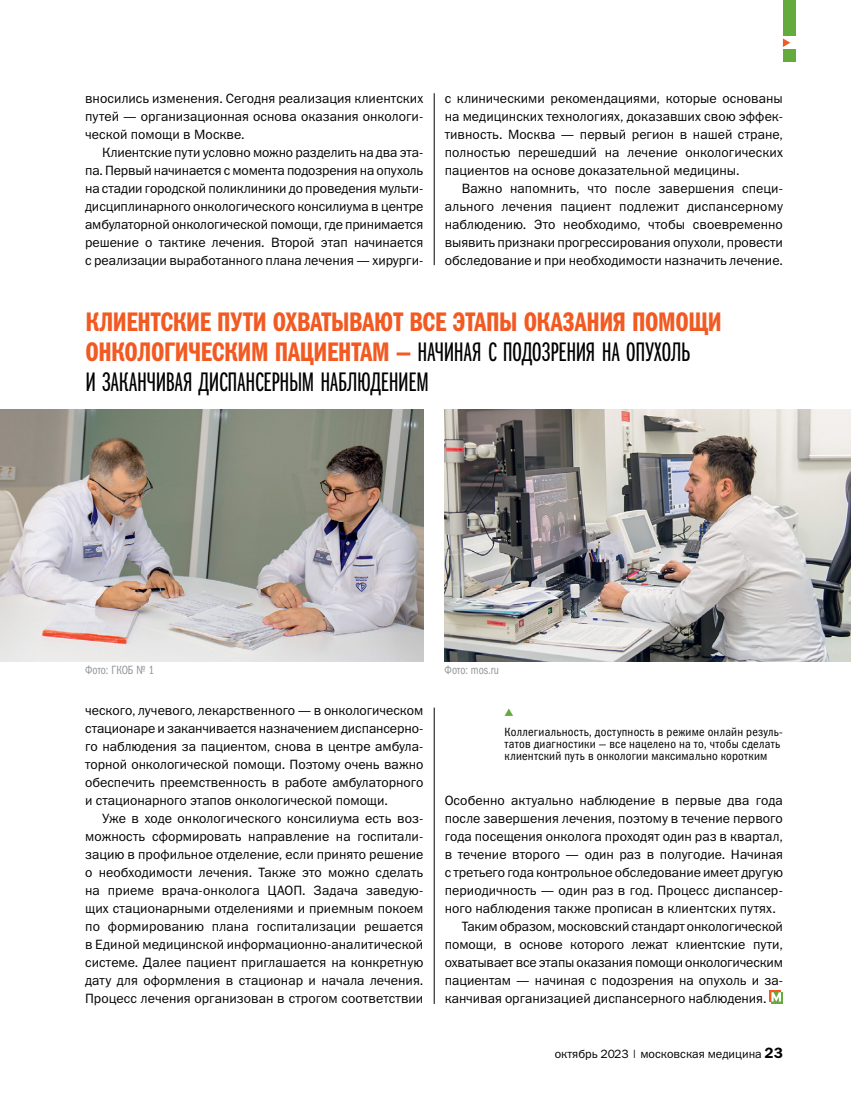
<style>
.page{position:relative;width:851px;height:1106px;background:#fff}
.page>*{position:absolute;margin:0;border:0;box-sizing:border-box;transform-origin:0 0}
.t1{font:27px/30px "Franklin Gothic Book X Cmp ITC";letter-spacing:-.005em;color:#000}
.t2{font:27px "Franklin Gothic Demi Cmp ITC";letter-spacing:-.01em;color:#f15a22}
.t3{font:13.5px/18px "Franklin Gothic Book ITC";color:#000;text-align:justify}
.t4{font:12px/12px "Franklin Gothic Book Cond ITC";letter-spacing:.02em;color:#000}
.t5{font:12px "Franklin Gothic Book ITC";color:#000}
.t6{font:12px "Franklin Gothic Book Cond ITC";color:#939598;scale:.9 1}
.s1{font-family:"Franklin Gothic Demi Cmp ITC";color:#f15a22}
.s2{font-family:"Franklin Gothic Demi C";font-size:15px}
</style>
<div class="page">
<div style="left:769px;top:990px;width:11px;height:11px;background:#f15a22"></div>
<svg style="left:771px;top:992px;width:11px;height:11px"></svg>
<svg style="left:771px;top:992px;width:9px;height:9px"></svg>
<hr style="left:434px;top:93px;width:1px;height:172px;background:#000">
<hr style="left:434px;top:707px;width:1px;height:296px;background:#000">
<img style="left:0;top:409px;width:423px;height:252px">
<img style="left:444px;top:409px;width:406px;height:252px">
<svg style="left:504px;top:708px;width:9px;height:8px"></svg>
<div style="left:782px;top:0;width:13px;height:62px;background:#64aa3c"></div>
<div style="left:782px;top:36px;width:13px;height:13px;background:#fff"></div>
<svg style="left:782px;top:38px;width:8px;height:9px"></svg>
<p class="t3" style="left:85px;top:89px;width:340px">вносились изменения. Сегодня реализация клиентских путей — организационная основа оказания онкологи&shy;ческой помощи в Москве.</p>
<p class="t3" style="left:85px;top:143px;width:340px;text-indent:17px">Клиентские пути условно можно разделить на два эта&shy;па. Первый начинается с момента подозрения на опухоль на стадии городской поликлиники до проведения мульти&shy;дисциплинарного онкологического консилиума в центре амбулаторной онкологической помощи, где принимается решение о тактике лечения. Второй этап начинается с реализации выработанного плана лечения — хирурги-</p>
<p class="t3" style="left:444px;top:89px;width:340px">с клиническими рекомендациями, которые основаны на медицинских технологиях, доказавших свою эффек&shy;тивность. Москва — первый регион в нашей стране, полностью перешедший на лечение онкологических пациентов на основе доказательной медицины.</p>
<p class="t3" style="left:444px;top:179px;width:340px;text-indent:17px">Важно напомнить, что после завершения специ&shy;ального лечения пациент подлежит диспансерному наблюдению. Это необходимо, чтобы своевременно выявить признаки прогрессирования опухоли, провести обследование и при необходимости назначить лечение.</p>
<h1 class="t2" style="left:85px;top:306px;width:637px">КЛИЕНТСКИЕ ПУТИ ОХВАТЫВАЮТ ВСЕ ЭТАПЫ ОКАЗАНИЯ ПОМОЩИ</h1>
<h1 class="t1" style="left:85px;top:338px;width:606px"><span class="s1">ОНКОЛОГИЧЕСКИМ ПАЦИЕНТАМ —</span> НАЧИНАЯ С ПОДОЗРЕНИЯ НА ОПУХОЛЬ<br>И ЗАКАНЧИВАЯ ДИСПАНСЕРНЫМ НАБЛЮДЕНИЕМ</h1>
<p class="t6" style="left:85px;top:663px;width:78px">Фото: ГКОБ № 1</p>
<p class="t6" style="left:444px;top:663px;width:62px">Фото: mos.ru</p>
<p class="t3" style="left:85px;top:701px;width:340px">ческого, лучевого, лекарственного — в онкологическом стационаре и заканчивается назначением диспансерно&shy;го наблюдения за пациентом, снова в центре амбула&shy;торной онкологической помощи. Поэтому очень важно обеспечить преемственность в работе амбулаторного и стационарного этапов онкологической помощи.</p>
<p class="t3" style="left:85px;top:809px;width:340px;text-indent:17px">Уже в ходе онкологического консилиума есть воз&shy;можность сформировать направление на госпитали&shy;зацию в профильное отделение, если принято решение о необходимости лечения. Также это можно сделать на приеме врача-онколога ЦАОП. Задача заведую&shy;щих стационарными отделениями и приемным покоем по формированию плана госпитализации решается в Единой медицинской информационно-аналитической системе. Далее пациент приглашается на конкретную дату для оформления в стационар и начала лечения.<br>Процесс лечения организован в строгом соответствии</p>
<p class="t4" style="left:504px;top:726px;width:280px">Коллегиальность, доступность в режиме онлайн резуль&shy;татов диагностики — все нацелено на то, чтобы сделать клиентский путь в онкологии максимально коротким</p>
<p class="t3" style="left:444px;top:791px;width:340px">Особенно актуально наблюдение в первые два года</p>
<p class="t3" style="left:444px;top:809px;width:340px">после завершения лечения, поэтому в течение первого</p>
<p class="t3" style="left:444px;top:827px;width:340px">года посещения онколога проходят один раз в квартал,</p>
<p class="t3" style="left:444px;top:845px;width:340px">в течение второго — один раз в полугодие. Начиная</p>
<p class="t3" style="left:444px;top:863px;width:340px">с третьего года контрольное обследование имеет другую</p>
<p class="t3" style="left:444px;top:881px;width:340px">периодичность — один раз в год. Процесс диспансер-</p>
<p class="t3" style="left:444px;top:899px;width:332px">ного наблюдения также прописан в клиентских путях.</p>
<p class="t3" style="left:461px;top:917px;width:323px">Таким образом, московский стандарт онкологической</p>
<p class="t3" style="left:444px;top:935px;width:340px">помощи, в основе которого лежат клиентские пути,</p>
<p class="t3" style="left:444px;top:953px;width:340px">охватывает все этапы оказания помощи онкологическим</p>
<p class="t3" style="left:444px;top:971px;width:340px">пациентам — начиная с подозрения на опухоль и за-</p>
<p class="t3" style="left:444px;top:989px;width:323px">канчивая организацией диспансерного наблюдения.</p>
<p class="t5" style="left:554px;top:1045px;width:229px">октябрь 2023 | московская медицина <span class="s2">23</span></p>
</div>
